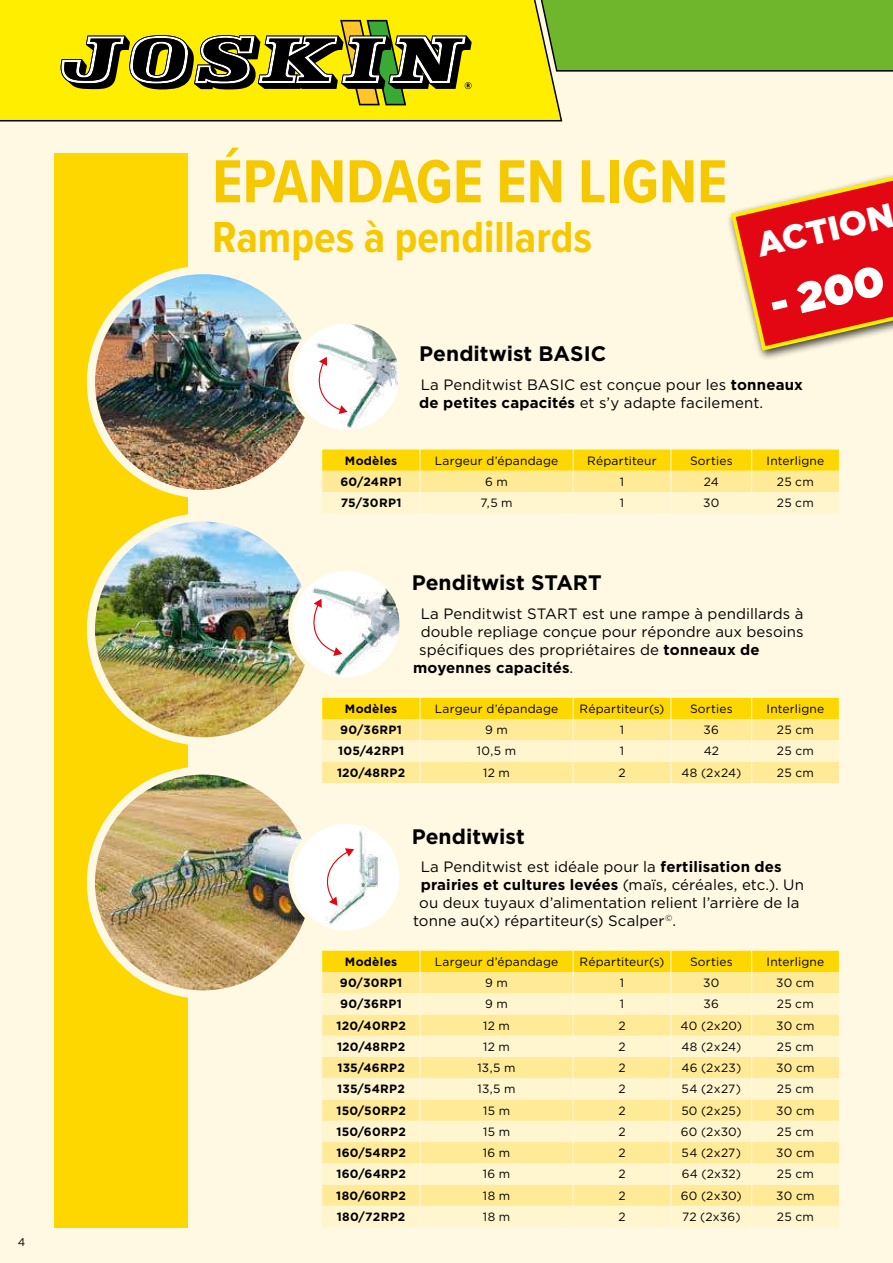
<style>
.page{position:relative;width:893px;height:1263px;background:#fff9e3}
.page>*{position:absolute;margin:0;border:0;box-sizing:border-box;transform-origin:0 0}
.t1{font:700 63px "Proxima Nova Cond";color:#f6c800}
.t2{font:700 45px "Proxima Nova Cond";color:#f6c800}
.t3{font:42px "Gotham Ultra";color:#fff}
.t4{font:900 34.05px "Gotham";color:#fff}
.t5{font:700 21px "Gotham";color:#000}
.t6{font:15px/18px "Gotham";letter-spacing:.005em;color:#000}
.t7{font:700 15px "Gotham";letter-spacing:.01em;color:#000}
.t8{font:12px "Gotham";letter-spacing:.02em;color:#000}
.t9{font:700 12px "Gotham";letter-spacing:.02em;color:#000}
.t10{font:11.25px "Gotham";color:#000}
.s1{font-weight:700}
.s2{font-weight:400}
</style>
<div class="page">
<div style="left:54px;top:153px;width:134px;height:1075px;background:#ffd700"></div>
<img style="left:91px;top:270px;width:224px;height:224px;border-radius:112px">
<div style="left:87px;top:266px;width:232px;height:232px;border:8px solid #fff9e3;border-radius:50%"></div>
<img style="left:91px;top:517px;width:224px;height:224px;border-radius:112px">
<div style="left:87px;top:513px;width:232px;height:232px;border:8px solid #fff9e3;border-radius:50%"></div>
<img style="left:91px;top:770px;width:224px;height:224px;border-radius:112px">
<div style="left:87px;top:766px;width:232px;height:232px;border:8px solid #fff9e3;border-radius:50%"></div>
<img style="left:291px;top:321px;width:111px;height:111px;border-radius:56px">
<div style="left:288px;top:319px;width:116px;height:116px;border:5px solid #fff9e3;border-radius:50%"></div>
<img style="left:291px;top:568px;width:107px;height:111px">
<div style="left:288px;top:566px;width:116px;height:116px;border:5px solid #fff9e3;border-radius:50%"></div>
<img style="left:291px;top:821px;width:111px;height:112px;border-radius:56px">
<div style="left:288px;top:819px;width:116px;height:116px;border:5px solid #fff9e3;border-radius:50%"></div>
<svg style="left:314px;top:357px;width:34px;height:57px;background:#fcedee"></svg>
<svg style="left:309px;top:599px;width:33px;height:57px;background:#fceced"></svg>
<svg style="left:321px;top:848px;width:33px;height:58px;background:#faebec"></svg>
<svg style="left:322px;top:449px;width:517px;height:64px;background:#ffe779"></svg>
<svg style="left:322px;top:698px;width:517px;height:85px;background:#ffe881"></svg>
<svg style="left:322px;top:951px;width:517px;height:276px;background:#ffeda6"></svg>
<div style="left:726px;top:169px;width:167px;height:192px;background:#000;opacity:.75"></div>
<svg style="left:729px;top:171px;width:164px;height:182px"></svg>
<div style="left:563px;top:0;width:330px;height:72px;background:#70b62c"></div>
<svg style="left:0;top:0;width:563px;height:122px;background:#f2e408"></svg>
<svg style="left:61px;top:20px;width:411px;height:85px;background:#97911d"></svg>
<p class="t10" style="left:18px;top:1236px;width:9px">4</p>
<h1 class="t1" style="left:212px;top:148px;width:517px">ÉPANDAGE EN LIGNE</h1>
<h2 class="t2" style="left:212px;top:213px;width:381px">Rampes à pendillards</h2>
<h3 class="t4" style="left:753px;top:226px;width:141px;rotate:-13deg">ACTION</h3>
<h3 class="t3" style="left:765px;top:282px;width:117px;rotate:-13deg">- 200</h3>
<h3 class="t5" style="left:419px;top:342px;width:189px">Penditwist BASIC</h3>
<p class="t6" style="left:419px;top:376px;width:385px">La Penditwist BASIC est conçue pour les <span class="s1">tonneaux de petites capacités</span> et s’y adapte facilement.</p>
<p class="t9" style="left:345px;top:453px;width:54px">Modèles</p>
<p class="t8" style="left:435px;top:455px;width:125px">Largeur d’épandage</p>
<p class="t8" style="left:587px;top:455px;width:71px">Répartiteur</p>
<p class="t8" style="left:690px;top:455px;width:44px">Sorties</p>
<p class="t8" style="left:767px;top:455px;width:59px">Interligne</p>
<p class="t9" style="left:340px;top:475px;width:63px">60/24RP1</p>
<p class="t8" style="left:485px;top:476px;width:24px">6 m</p>
<p class="t8" style="left:620px;top:476px;width:6px">1</p>
<p class="t8" style="left:704px;top:476px;width:17px">24</p>
<p class="t8" style="left:777px;top:476px;width:38px">25 cm</p>
<p class="t9" style="left:341px;top:496px;width:62px">75/30RP1</p>
<p class="t8" style="left:480px;top:497px;width:34px">7,5 m</p>
<p class="t8" style="left:620px;top:497px;width:6px">1</p>
<p class="t8" style="left:703px;top:497px;width:18px">30</p>
<p class="t8" style="left:777px;top:497px;width:38px">25 cm</p>
<h3 class="t5" style="left:412px;top:571px;width:192px">Penditwist START</h3>
<p class="t6" style="left:421px;top:605px;width:384px">La Penditwist START est une rampe à pendillards à</p>
<p class="t6" style="left:421px;top:623px;width:384px">double repliage conçue pour répondre aux besoins</p>
<p class="t6" style="left:419px;top:641px;width:342px">spécifiques des propriétaires de <span class="s1">tonneaux de</span></p>
<p class="t7" style="left:413px;top:659px;width:162px">moyennes capacités<span class="s2">.</span></p>
<p class="t9" style="left:345px;top:702px;width:54px">Modèles</p>
<p class="t8" style="left:435px;top:703px;width:125px">Largeur d’épandage</p>
<p class="t8" style="left:580px;top:703px;width:86px">Répartiteur(s)</p>
<p class="t8" style="left:690px;top:703px;width:44px">Sorties</p>
<p class="t8" style="left:767px;top:703px;width:59px">Interligne</p>
<p class="t9" style="left:340px;top:723px;width:63px">90/36RP1</p>
<p class="t8" style="left:485px;top:725px;width:24px">9 m</p>
<p class="t8" style="left:620px;top:725px;width:6px">1</p>
<p class="t8" style="left:704px;top:725px;width:17px">36</p>
<p class="t8" style="left:777px;top:725px;width:38px">25 cm</p>
<p class="t9" style="left:338px;top:744px;width:68px">105/42RP1</p>
<p class="t8" style="left:477px;top:746px;width:41px">10,5 m</p>
<p class="t8" style="left:620px;top:746px;width:6px">1</p>
<p class="t8" style="left:704px;top:746px;width:17px">42</p>
<p class="t8" style="left:777px;top:746px;width:38px">25 cm</p>
<p class="t9" style="left:337px;top:765px;width:70px">120/48RP2</p>
<p class="t8" style="left:483px;top:767px;width:28px">12 m</p>
<p class="t8" style="left:618px;top:767px;width:9px">2</p>
<p class="t8" style="left:681px;top:767px;width:61px">48 (2x24)</p>
<p class="t8" style="left:777px;top:767px;width:38px">25 cm</p>
<h3 class="t5" style="left:412px;top:824px;width:115px">Penditwist</h3>
<p class="t6" style="left:421px;top:858px;width:362px">La Penditwist est idéale pour la <span class="s1">fertilisation des</span></p>
<p class="t7" style="left:421px;top:876px;width:385px">prairies et cultures levées <span class="s2">(maïs, céréales, etc.). Un</span></p>
<p class="t6" style="left:419px;top:894px;width:382px">ou deux tuyaux d’alimentation relient l’arrière de la</p>
<p class="t6" style="left:413px;top:912px;width:264px">tonne au(x) répartiteur(s) Scalper<sup>©</sup>.</p>
<p class="t9" style="left:345px;top:954px;width:54px">Modèles</p>
<p class="t8" style="left:435px;top:956px;width:125px">Largeur d’épandage</p>
<p class="t8" style="left:580px;top:956px;width:86px">Répartiteur(s)</p>
<p class="t8" style="left:690px;top:956px;width:44px">Sorties</p>
<p class="t8" style="left:767px;top:956px;width:59px">Interligne</p>
<p class="t9" style="left:340px;top:976px;width:64px">90/30RP1</p>
<p class="t8" style="left:485px;top:977px;width:24px">9 m</p>
<p class="t8" style="left:620px;top:977px;width:6px">1</p>
<p class="t8" style="left:703px;top:977px;width:18px">30</p>
<p class="t8" style="left:776px;top:977px;width:40px">30 cm</p>
<p class="t9" style="left:340px;top:997px;width:63px">90/36RP1</p>
<p class="t8" style="left:485px;top:999px;width:24px">9 m</p>
<p class="t8" style="left:620px;top:999px;width:6px">1</p>
<p class="t8" style="left:704px;top:999px;width:17px">36</p>
<p class="t8" style="left:777px;top:999px;width:38px">25 cm</p>
<p class="t9" style="left:336px;top:1018px;width:71px">120/40RP2</p>
<p class="t8" style="left:483px;top:1020px;width:28px">12 m</p>
<p class="t8" style="left:618px;top:1020px;width:9px">2</p>
<p class="t8" style="left:681px;top:1020px;width:63px">40 (2x20)</p>
<p class="t8" style="left:776px;top:1020px;width:40px">30 cm</p>
<p class="t9" style="left:337px;top:1039px;width:70px">120/48RP2</p>
<p class="t8" style="left:483px;top:1041px;width:28px">12 m</p>
<p class="t8" style="left:618px;top:1041px;width:9px">2</p>
<p class="t8" style="left:681px;top:1041px;width:61px">48 (2x24)</p>
<p class="t8" style="left:777px;top:1041px;width:38px">25 cm</p>
<p class="t9" style="left:337px;top:1061px;width:69px">135/46RP2</p>
<p class="t8" style="left:478px;top:1062px;width:40px">13,5 m</p>
<p class="t8" style="left:618px;top:1062px;width:9px">2</p>
<p class="t8" style="left:681px;top:1062px;width:61px">46 (2x23)</p>
<p class="t8" style="left:776px;top:1062px;width:40px">30 cm</p>
<p class="t9" style="left:337px;top:1082px;width:69px">135/54RP2</p>
<p class="t8" style="left:478px;top:1084px;width:40px">13,5 m</p>
<p class="t8" style="left:618px;top:1084px;width:9px">2</p>
<p class="t8" style="left:682px;top:1084px;width:61px">54 (2x27)</p>
<p class="t8" style="left:777px;top:1084px;width:38px">25 cm</p>
<p class="t9" style="left:336px;top:1103px;width:71px">150/50RP2</p>
<p class="t8" style="left:483px;top:1105px;width:28px">15 m</p>
<p class="t8" style="left:618px;top:1105px;width:9px">2</p>
<p class="t8" style="left:681px;top:1105px;width:62px">50 (2x25)</p>
<p class="t8" style="left:776px;top:1105px;width:40px">30 cm</p>
<p class="t9" style="left:336px;top:1125px;width:71px">150/60RP2</p>
<p class="t8" style="left:483px;top:1126px;width:28px">15 m</p>
<p class="t8" style="left:618px;top:1126px;width:9px">2</p>
<p class="t8" style="left:681px;top:1126px;width:62px">60 (2x30)</p>
<p class="t8" style="left:777px;top:1126px;width:38px">25 cm</p>
<p class="t9" style="left:336px;top:1146px;width:71px">160/54RP2</p>
<p class="t8" style="left:483px;top:1147px;width:29px">16 m</p>
<p class="t8" style="left:618px;top:1147px;width:9px">2</p>
<p class="t8" style="left:682px;top:1147px;width:61px">54 (2x27)</p>
<p class="t8" style="left:776px;top:1147px;width:40px">30 cm</p>
<p class="t9" style="left:336px;top:1167px;width:71px">160/64RP2</p>
<p class="t8" style="left:483px;top:1169px;width:29px">16 m</p>
<p class="t8" style="left:618px;top:1169px;width:9px">2</p>
<p class="t8" style="left:682px;top:1169px;width:61px">64 (2x32)</p>
<p class="t8" style="left:777px;top:1169px;width:38px">25 cm</p>
<p class="t9" style="left:336px;top:1188px;width:71px">180/60RP2</p>
<p class="t8" style="left:483px;top:1190px;width:29px">18 m</p>
<p class="t8" style="left:618px;top:1190px;width:9px">2</p>
<p class="t8" style="left:681px;top:1190px;width:62px">60 (2x30)</p>
<p class="t8" style="left:776px;top:1190px;width:40px">30 cm</p>
<p class="t9" style="left:337px;top:1210px;width:70px">180/72RP2</p>
<p class="t8" style="left:483px;top:1211px;width:29px">18 m</p>
<p class="t8" style="left:618px;top:1211px;width:9px">2</p>
<p class="t8" style="left:682px;top:1211px;width:60px">72 (2x36)</p>
<p class="t8" style="left:777px;top:1211px;width:38px">25 cm</p>
</div>
